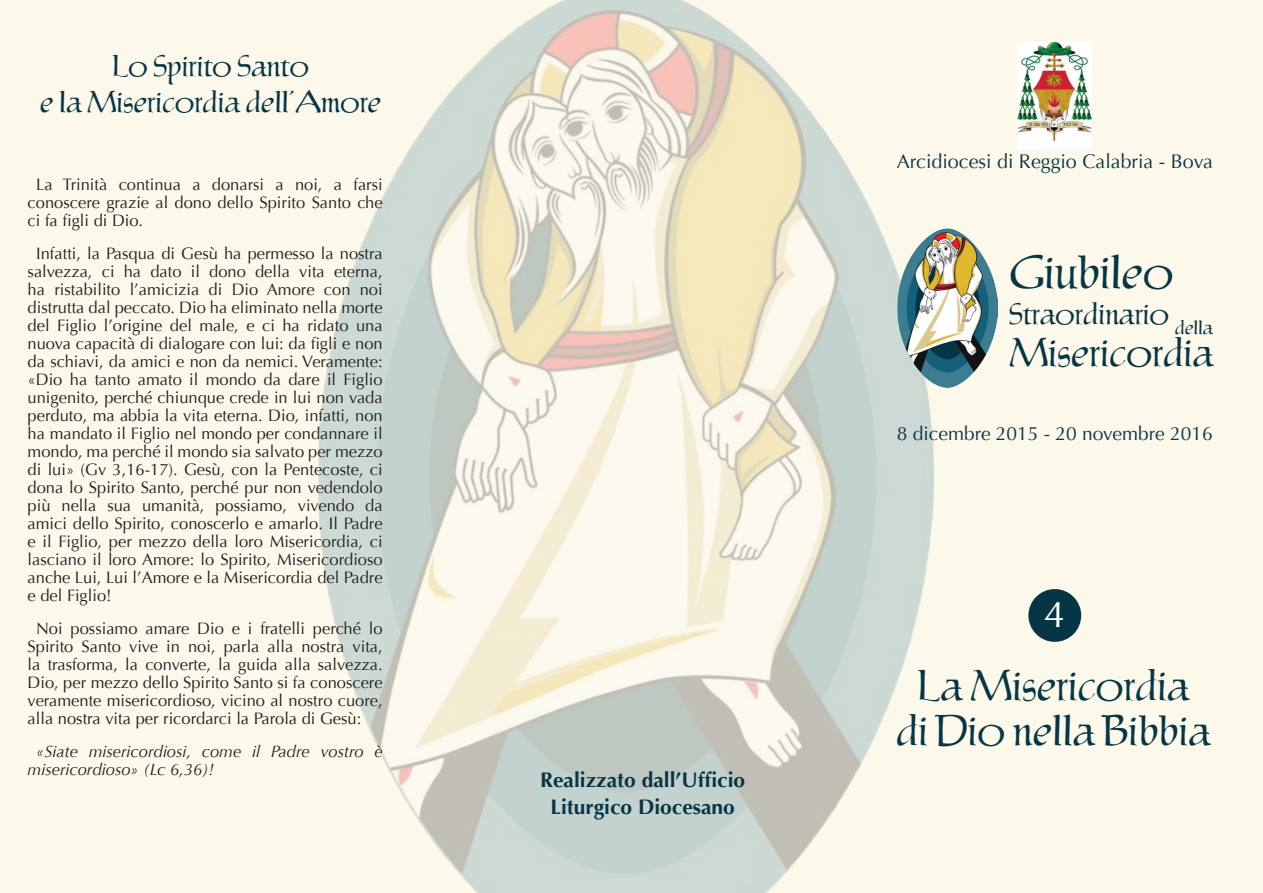
<style>
.page{position:relative;width:1263px;height:893px;background:#fcf8ea}
.page>*{position:absolute;margin:0;border:0;box-sizing:border-box;transform-origin:0 0}
.t1{font:49.5px "Caesar";color:#063645}
.t2{font:45px/45px "Caesar";color:#063645;text-align:center}
.t3{font:42px "Caesar";color:#063645}
.t4{font:37.35px "Optima";color:#fff}
.t5{font:31.5px/36px "Caesar";color:#063645;text-align:center}
.t6{font:700 21px/27px "Optima";color:#063645;text-align:center}
.t7{font:20.25px "Caesar";color:#063645}
.t8{font:19.65px "Optima";color:#063645}
.t9{font:19.2px "Optima";color:#063645}
.t10{font:16.5px/18px "Optima";color:#231f20;text-align:justify}
.t11{font:italic 16.5px/18px "Optima";color:#231f20}
</style>
<div class="page">
<img style="left:318px;top:0;width:616px;height:893px">
<img style="left:883px;top:212px;width:114px;height:192px">
<img style="left:1018px;top:43px;width:74px;height:106px">
<div style="left:1028px;top:589px;width:53px;height:53px;background:#063645;border-radius:50%"></div>
<h3 class="t5" style="left:39px;top:46px;width:343px">Lo Spirito Santo<br>e la Misericordia dell’Amore</h3>
<p class="t10" style="left:28px;top:176px;width:357px;text-indent:8px">La Trinità continua a donarsi a noi, a farsi conoscere grazie al dono dello Spirito Santo che ci fa figli di Dio.</p>
<p class="t10" style="left:28px;top:245px;width:357px;text-indent:8px">Infatti, la Pasqua di Gesù ha permesso la nostra salvezza, ci ha dato il dono della vita eterna, ha ristabilito l’amicizia di Dio Amore con noi distrutta dal peccato. Dio ha eliminato nella morte del Figlio l’origine del male, e ci ha ridato una nuova capacità di dialogare con lui: da figli e non da schiavi, da amici e non da nemici. Veramente: «Dio ha tanto amato il mondo da dare il Figlio unigenito, perché chiunque crede in lui non vada perduto, ma abbia la vita eterna. Dio, infatti, non ha mandato il Figlio nel mondo per condannare il mondo, ma perché il mondo sia salvato per mezzo di lui» (Gv 3,16-17). Gesù, con la Pentecoste, ci dona lo Spirito Santo, perché pur non vedendolo più nella sua umanità, possiamo, vivendo da amici dello Spirito, conoscerlo e amarlo. Il Padre e il Figlio, per mezzo della loro Misericordia, ci lasciano il loro Amore: lo Spirito, Misericordioso anche Lui, Lui l’Amore e la Misericordia del Padre e del Figlio!</p>
<p class="t10" style="left:28px;top:620px;width:357px;text-indent:8px">Noi possiamo amare Dio e i fratelli perché lo Spirito Santo vive in noi, parla alla nostra vita, la trasforma, la converte, la guida alla salvezza.<br>Dio, per mezzo dello Spirito Santo si fa conoscere veramente misericordioso, vicino al nostro cuore, alla nostra vita per ricordarci la Parola di Gesù:</p>
<p class="t11" style="left:28px;top:743px;width:357px;text-indent:8px">«Siate misericordiosi, come il Padre vostro è misericordioso» (Lc 6,36)!</p>
<p class="t6" style="left:540px;top:766px;width:207px">Realizzato dall’Ufficio<br>Liturgico Diocesano</p>
<p class="t8" style="left:897px;top:150px;width:318px">Arcidiocesi di Reggio Calabria - Bova</p>
<h1 class="t1" style="left:1008px;top:235px;width:165px">Giubileo</h1>
<h3 class="t5" style="left:1008px;top:293px;width:162px">Straordinario</h3>
<h3 class="t3" style="left:1008px;top:321px;width:205px">Misericordia</h3>
<p class="t7" style="left:1174px;top:312px;width:39px">della</p>
<p class="t9" style="left:897px;top:422px;width:317px">8 dicembre 2015 - 20 novembre 2016</p>
<h3 class="t4" style="left:1044px;top:593px;width:22px">4</h3>
<h2 class="t2" style="left:894px;top:660px;width:316px">La Misericordia di Dio nella Bibbia</h2>
</div>
